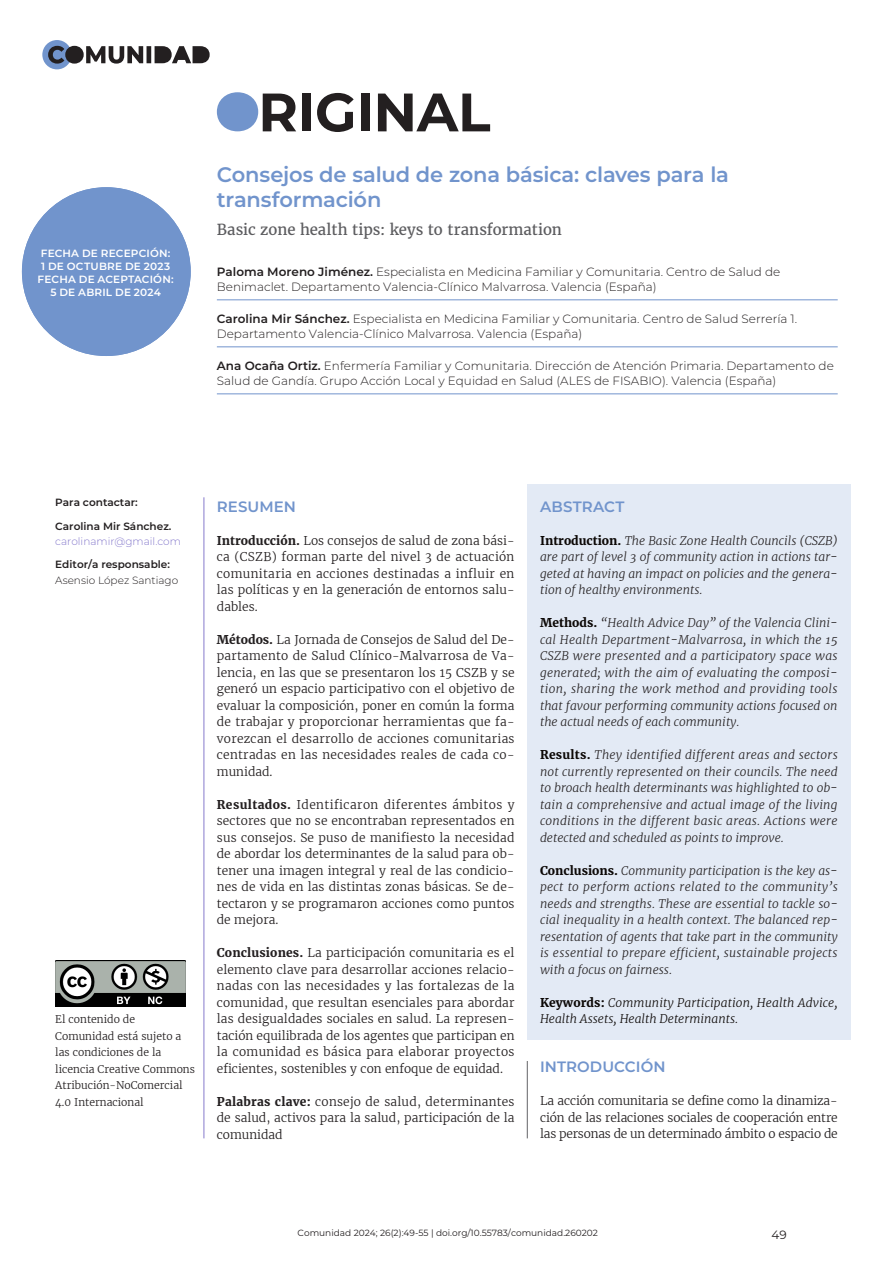
<style>
.page{position:relative;width:893px;height:1263px;background:#fff}
.page>*{position:absolute;margin:0;border:0;box-sizing:border-box;transform-origin:0 0}
.t1{font:700 54px "Montserrat";letter-spacing:-.005em;color:#231f20}
.t2{font:600 21px/25.5px "Montserrat";letter-spacing:-.01em;color:#7194cc}
.t3{font:15px "Merriweather";color:#5c5c5f}
.t4{font:600 15px "Montserrat";letter-spacing:.005em;color:#7194cc}
.t5{font:300 12px/16.5px "Merriweather";letter-spacing:.005em;color:#231f20;text-align:justify}
.t6{font:italic 300 12px/16.5px "Merriweather";color:#231f20;text-align:justify}
.t7{font:300 12px/15px "Montserrat";color:#231f20}
.t8{font:italic 300 12px/16.5px "Merriweather";letter-spacing:.01em;color:#0c0806}
.t9{font:12px "Montserrat";color:#231f20}
.t10{font:300 10.5px/16.5px "Merriweather";color:#231f20}
.t11{font:600 10.5px/12.8px "Montserrat";letter-spacing:.02em;color:#fff;text-align:center}
.t12{font:600 10.5px "Montserrat";color:#231f20}
.t13{font:300 10.5px "Montserrat";color:#867acc}
.t14{font:300 10.5px "Montserrat";color:#231f20}
.t15{font:9px "Montserrat";color:#231f20}
.s1{font-weight:600}
.s2{font-weight:700}
.s3{font-weight:700;font-style:normal;color:#0c0806}
.s4{font-weight:700;font-style:normal}
</style>
<div class="page">
<div style="left:42px;top:40px;width:30px;height:29px;background:#7194cc;border-radius:50%"></div>
<svg style="left:48px;top:46px;width:162px;height:18px"></svg>
<img style="left:55px;top:961px;width:131px;height:46px">
<div style="left:217px;top:92px;width:41px;height:39px;background:#7194cc;border-radius:50%"></div>
<hr style="left:527px;top:1061px;width:1px;height:77px;background:#636366">
<hr style="left:204px;top:497px;width:1px;height:641px;background:#867acc">
<div style="left:22px;top:187px;width:169px;height:169px;background:#7194cc;border-radius:50%"></div>
<div style="left:527px;top:484px;width:323px;height:44px;background:#e3eaf5"></div>
<div style="left:527px;top:520px;width:323px;height:90px;background:#e3eaf5"></div>
<div style="left:527px;top:603px;width:323px;height:139px;background:#e3eaf5"></div>
<div style="left:527px;top:735px;width:323px;height:123px;background:#e3eaf5"></div>
<div style="left:527px;top:850px;width:323px;height:140px;background:#e3eaf5"></div>
<div style="left:527px;top:982px;width:323px;height:57px;background:#e3eaf5"></div>
<hr style="left:217px;top:299px;width:621px;height:1px;background:#7194cc">
<hr style="left:217px;top:346px;width:621px;height:1px;background:#7194cc">
<hr style="left:217px;top:393px;width:621px;height:1px;background:#7194cc">
<p class="t11" style="left:38px;top:247px;width:138px">FECHA DE RECEPCIÓN:<br>1 DE OCTUBRE DE 2023<br>FECHA DE ACEPTACIÓN:<br>5 DE ABRIL DE 2024</p>
<p class="t11" style="left:31px;top:260px;width:150px">5 DE SEPTIEMBRE DE 2023</p>
<p class="t11" style="left:31px;top:285px;width:151px">13 DE NOVIEMBRE DE 2023</p>
<h1 class="t1" style="left:258px;top:73px;width:234px">RIGINAL</h1>
<h2 class="t2" style="left:217px;top:161px;width:514px">Consejos de salud de zona básica: claves para la transformación</h2>
<p class="t3" style="left:217px;top:220px;width:347px">Basic zone health tips: keys to transformation</p>
<p class="t7" style="left:217px;top:264px;width:565px"><span class="s1">Paloma Moreno Jiménez.</span> Especialista en Medicina Familiar y Comunitaria. Centro de Salud de<br>Benimaclet. Departamento Valencia-Clínico Malvarrosa. Valencia (España)</p>
<p class="t7" style="left:217px;top:311px;width:582px"><span class="s1">Carolina Mir Sánchez.</span> Especialista en Medicina Familiar y Comunitaria. Centro de Salud Serrería 1.<br>Departamento Valencia-Clínico Malvarrosa. Valencia (España)</p>
<p class="t7" style="left:217px;top:358px;width:618px"><span class="s1">Ana Ocaña Ortiz.</span> Enfermería Familiar y Comunitaria. Dirección de Atención Primaria. Departamento de<br>Salud de Gandía. Grupo Acción Local y Equidad en Salud (ALES de FISABIO). Valencia (España)</p>
<p class="t12" style="left:55px;top:495px;width:84px">Para contactar:</p>
<p class="t12" style="left:55px;top:519px;width:118px">Carolina Mir Sánchez.</p>
<p class="t13" style="left:55px;top:534px;width:127px">carolinamir@gmail.com</p>
<p class="t12" style="left:55px;top:557px;width:116px">Editor/a responsable:</p>
<p class="t14" style="left:55px;top:573px;width:125px">Asensio López Santiago</p>
<p class="t10" style="left:55px;top:1011px;width:141px">El contenido de<br>Comunidad está sujeto a las condiciones de la licencia Creative Commons<br>Atribución-NoComercial<br>4.0 Internacional</p>
<p class="t4" style="left:217px;top:496px;width:81px">RESUMEN</p>
<p class="t5" style="left:217px;top:532px;width:299px"><span class="s2">Introducción.</span> Los consejos de salud de zona bási&shy;ca (CSZB) forman parte del nivel 3 de actuación comunitaria en acciones destinadas a influir en las políticas y en la generación de entornos salu&shy;dables.</p>
<p class="t5" style="left:217px;top:631px;width:299px"><span class="s2">Métodos.</span> La Jornada de Consejos de Salud del De&shy;partamento de Salud Clínico-Malvarrosa de Va&shy;lencia, en las que se presentaron los 15 CSZB y se generó un espacio participativo con el objetivo de evaluar la composición, poner en común la forma de trabajar y proporcionar herramientas que fa&shy;vorezcan el desarrollo de acciones comunitarias centradas en las necesidades reales de cada co&shy;munidad.</p>
<p class="t5" style="left:217px;top:796px;width:299px"><span class="s2">Resultados.</span> Identificaron diferentes ámbitos y sectores que no se encontraban representados en sus consejos. Se puso de manifiesto la necesidad de abordar los determinantes de la salud para ob&shy;tener una imagen integral y real de las condicio&shy;nes de vida en las distintas zonas básicas. Se de&shy;tectaron y se programaron acciones como puntos de mejora.</p>
<p class="t5" style="left:217px;top:944px;width:299px"><span class="s2">Conclusiones.</span> La participación comunitaria es el elemento clave para desarrollar acciones relacio&shy;nadas con las necesidades y las fortalezas de la comunidad, que resultan esenciales para abordar las desigualdades sociales en salud. La represen&shy;tación equilibrada de los agentes que participan en la comunidad es básica para elaborar proyectos eficientes, sostenibles y con enfoque de equidad.</p>
<p class="t5" style="left:217px;top:1093px;width:299px"><span class="s2">Palabras clave:</span> consejo de salud, determinantes de salud, activos para la salud, participación de la comunidad</p>
<p class="t4" style="left:540px;top:496px;width:86px">ABSTRACT</p>
<p class="t6" style="left:540px;top:532px;width:299px"><span class="s3">Introduction.</span> The Basic Zone Health Councils (CSZB) are part of level 3 of community action in actions tar&shy;geted at having an impact on policies and the genera&shy;tion of healthy environments.</p>
<p class="t6" style="left:540px;top:615px;width:299px"><span class="s3">Methods.</span> “Health Advice Day” of the Valencia Clini&shy;cal Health Department-Malvarrosa, in which the 15<br>CSZB were presented and a participatory space was generated; with the aim of evaluating the composi&shy;tion, sharing the work method and providing tools that favour performing community actions focused on the actual needs of each community.</p>
<p class="t6" style="left:540px;top:747px;width:299px"><span class="s3">Results.</span> They identified different areas and sectors not currently represented on their councils. The need to broach health determinants was highlighted to ob&shy;tain a comprehensive and actual image of the living conditions in the different basic areas. Actions were detected and scheduled as points to improve.</p>
<p class="t6" style="left:540px;top:862px;width:299px"><span class="s3">Conclusions.</span> Community participation is the key as&shy;pect to perform actions related to the community’s needs and strengths. These are essential to tackle so&shy;cial inequality in a health context. The balanced rep&shy;resentation of agents that take part in the community is essential to prepare efficient, sustainable projects with a focus on fairness.</p>
<p class="t8" style="left:540px;top:994px;width:299px"><span class="s4">Keywords:</span> Community Participation, Health Advice,<br>Health Assets, Health Determinants.</p>
<p class="t4" style="left:540px;top:1056px;width:127px">INTRODUCCIÓN</p>
<p class="t5" style="left:540px;top:1092px;width:299px">La acción comunitaria se define como la dinamiza&shy;ción de las relaciones sociales de cooperación entre las personas de un determinado ámbito o espacio de</p>
<p class="t15" style="left:298px;top:1226px;width:302px">Comunidad 2024; 26(2):49-55 | doi.org/10.55783/comunidad.260202</p>
<p class="t9" style="left:771px;top:1226px;width:17px">49</p>
</div>
